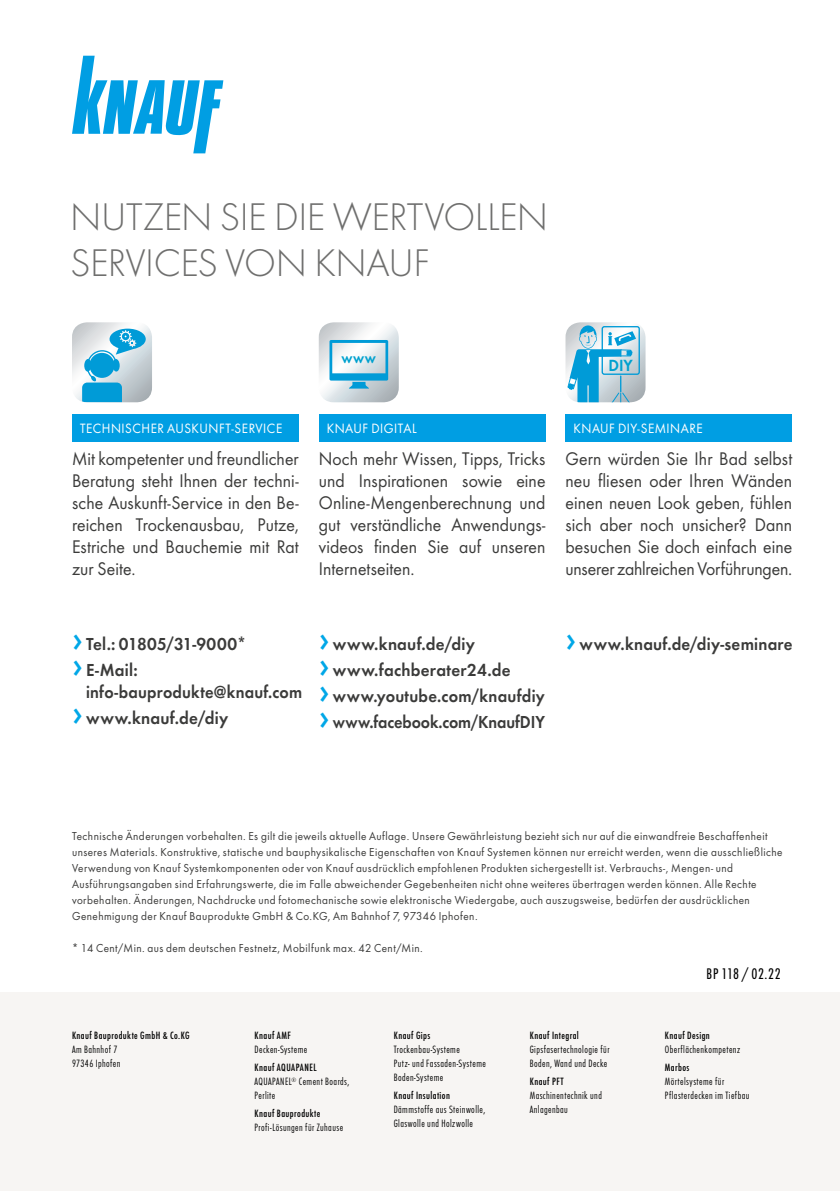
<style>
.page{position:relative;width:840px;height:1191px;background:#fff}
.page>*{position:absolute;margin:0;border:0;box-sizing:border-box;transform-origin:0 0}
.t1{font:300 40px/46px "Futura";letter-spacing:-.01em;color:#6f6f6e}
.t2{font:19px/22px "Futura Boo";letter-spacing:.005em;color:#3b3b3a;text-align:justify;scale:.95 1}
.t3{font:18px/26px "Futura Dem";letter-spacing:.015em;color:#3b3b3a;scale:.95 1}
.t4{font:18px/26px "Futura Dem";letter-spacing:.015em;color:#3b3b3a;scale:.92 1}
.t5{font:18px "Futura Dem";letter-spacing:.015em;color:#3b3b3a;scale:.94 1}
.t6{font:16.8px "Futura Dem";color:#00a1cf;scale:.95 1}
.t7{font:16px "Futura Con Boo";letter-spacing:.04em;color:#000}
.t8{font:15.4px "Futura Dem";color:#00a1cf;scale:.91 1}
.t9{font:14px "Futura Boo";letter-spacing:.04em;color:#fff;scale:.95 1}
.t10{font:12px/16px "Futura Boo";letter-spacing:.04em;color:#3b3b3a;scale:.95 1}
.t11{font:300 11px/14px "Futura Con";letter-spacing:.035em;color:#000}
.t12{font:500 11px "Futura Con";letter-spacing:.04em;color:#000}
.s1{font-size:36px;color:#00a7e7}
.s2{font-weight:500}
</style>
<div class="page">
<div style="left:72px;top:414px;width:226px;height:28px;background:#009ee3"></div>
<div style="left:318px;top:414px;width:227px;height:28px;background:#009ee3"></div>
<div style="left:565px;top:414px;width:226px;height:28px;background:#009ee3"></div>
<div style="left:0;top:992px;width:839px;height:199px;background:#f7f5f3"></div>
<svg style="left:565px;top:322px;width:80px;height:80px"></svg>
<svg style="left:318px;top:322px;width:80px;height:80px"></svg>
<svg style="left:72px;top:322px;width:80px;height:80px"></svg>
<svg style="left:72px;top:56px;width:151px;height:97px"></svg>
<h1 class="t1" style="left:70px;top:194px;width:479px">NUTZEN SIE DIE WERTVOLLEN<br>SERVICES VON KNAUF</h1>
<p class="t8" style="left:341px;top:346px;width:39px">www</p>
<h3 class="t6" style="left:608px;top:353px;width:27px">DIY</h3>
<p class="t9" style="left:80px;top:420px;width:214px">TECHNISCHER AUSKUNFT-SERVICE</p>
<p class="t9" style="left:326px;top:420px;width:96px">KNAUF DIGITAL</p>
<p class="t9" style="left:573px;top:420px;width:137px">KNAUF DIY-SEMINARE</p>
<h2 class="t2" style="left:72px;top:447px;width:240px">Mit kompetenter und freundlicher Beratung steht Ihnen der techni&shy;sche Auskunft-Service in den Be&shy;reichen Trockenausbau, Putze, Estriche und Bauchemie mit Rat zur Seite.</h2>
<h2 class="t2" style="left:318px;top:447px;width:240px">Noch mehr Wissen, Tipps, Tricks und Inspirationen sowie eine Online-Mengenberechnung und gut verständliche Anwendungs&shy;videos finden Sie auf unseren Internetseiten.</h2>
<h2 class="t2" style="left:565px;top:447px;width:240px">Gern würden Sie Ihr Bad selbst neu fliesen oder Ihren Wänden einen neuen Look geben, fühlen sich aber noch unsicher? Dann besuchen Sie doch einfach eine unserer zahlreichen Vorführungen.</h2>
<h3 class="t3" style="left:72px;top:629px;width:185px"><span class="s1">›</span> Tel.: 01805/31-9000* <span class="s1">›</span> E-Mail:</h3>
<h3 class="t4" style="left:72px;top:677px;width:252px;text-indent:14px">info-bauprodukte@knauf.com <span class="s1">›</span> www.knauf.de/diy</h3>
<h3 class="t3" style="left:318px;top:629px;width:239px"><span class="s1">›</span> www.knauf.de/diy<br><span class="s1">›</span> www.fachberater24.de<br><span class="s1">›</span> www.youtube.com/knaufdiy <span class="s1">›</span> www.facebook.com/KnaufDIY</h3>
<h3 class="t5" style="left:565px;top:630px;width:243px"><span class="s1">›</span> www.knauf.de/diy-seminare</h3>
<p class="t10" style="left:72px;top:828px;width:749px">Technische Änderungen vorbehalten. Es gilt die jeweils aktuelle Auflage. Unsere Gewährleistung bezieht sich nur auf die einwandfreie Beschaffenheit unseres Materials. Konstruktive, statische und bauphysikalische Eigenschaften von Knauf Systemen können nur erreicht werden, wenn die ausschließliche Verwendung von Knauf Systemkomponenten oder von Knauf ausdrücklich empfohlenen Produkten sichergestellt ist. Verbrauchs-, Mengen- und Ausführungsangaben sind Erfahrungswerte, die im Falle abweichender Gegebenheiten nicht ohne weiteres übertragen werden können. Alle Rechte vorbehalten. Änderungen, Nachdrucke und fotomechanische sowie elektronische Wiedergabe, auch auszugsweise, bedürfen der ausdrücklichen Genehmigung der Knauf Bauprodukte GmbH &amp; Co.KG, Am Bahnhof 7, 97346 Iphofen.</p>
<p class="t10" style="left:72px;top:940px;width:370px">* 14 Cent/Min. aus dem deutschen Festnetz, Mobilfunk max. 42 Cent/Min.</p>
<p class="t12" style="left:72px;top:1029px;width:119px">Knauf Bauprodukte GmbH &amp; Co.KG</p>
<p class="t11" style="left:72px;top:1042px;width:50px">Am Bahnhof 7<br>97346 Iphofen</p>
<p class="t12" style="left:254px;top:1029px;width:38px">Knauf AMF</p>
<p class="t11" style="left:254px;top:1042px;width:54px">Decken-Systeme</p>
<p class="t11" style="left:254px;top:1060px;width:96px"><span class="s2">Knauf AQUAPANEL<br></span>AQUAPANEL<sup>®</sup> Cement Boards,<br>Perlite</p>
<p class="t12" style="left:254px;top:1107px;width:67px">Knauf Bauprodukte</p>
<p class="t11" style="left:254px;top:1120px;width:90px">Profi-Lösungen für Zuhause</p>
<p class="t12" style="left:393px;top:1029px;width:38px">Knauf Gips</p>
<p class="t11" style="left:393px;top:1042px;width:94px">Trockenbau-Systeme<br>Putz- und Fassaden-Systeme<br>Boden-Systeme</p>
<p class="t12" style="left:393px;top:1089px;width:58px">Knauf Insulation</p>
<p class="t11" style="left:393px;top:1102px;width:93px">Dämmstoffe aus Steinwolle,<br>Glaswolle und Holzwolle</p>
<p class="t12" style="left:529px;top:1029px;width:51px">Knauf Integral</p>
<p class="t11" style="left:529px;top:1042px;width:81px">Gipsfasertechnologie für<br>Boden, Wand und Decke</p>
<p class="t12" style="left:529px;top:1075px;width:35px">Knauf PFT</p>
<p class="t11" style="left:529px;top:1088px;width:74px">Maschinentechnik und<br>Anlagenbau</p>
<h3 class="t7" style="left:706px;top:963px;width:75px">BP118 / 02.22</h3>
<p class="t12" style="left:664px;top:1029px;width:46px">Knauf Design</p>
<p class="t11" style="left:664px;top:1042px;width:77px">Oberflächenkompetenz</p>
<p class="t12" style="left:664px;top:1061px;width:26px">Marbos</p>
<p class="t11" style="left:664px;top:1074px;width:86px">Mörtelsysteme für<br>Pflasterdecken im Tiefbau</p>
</div>
